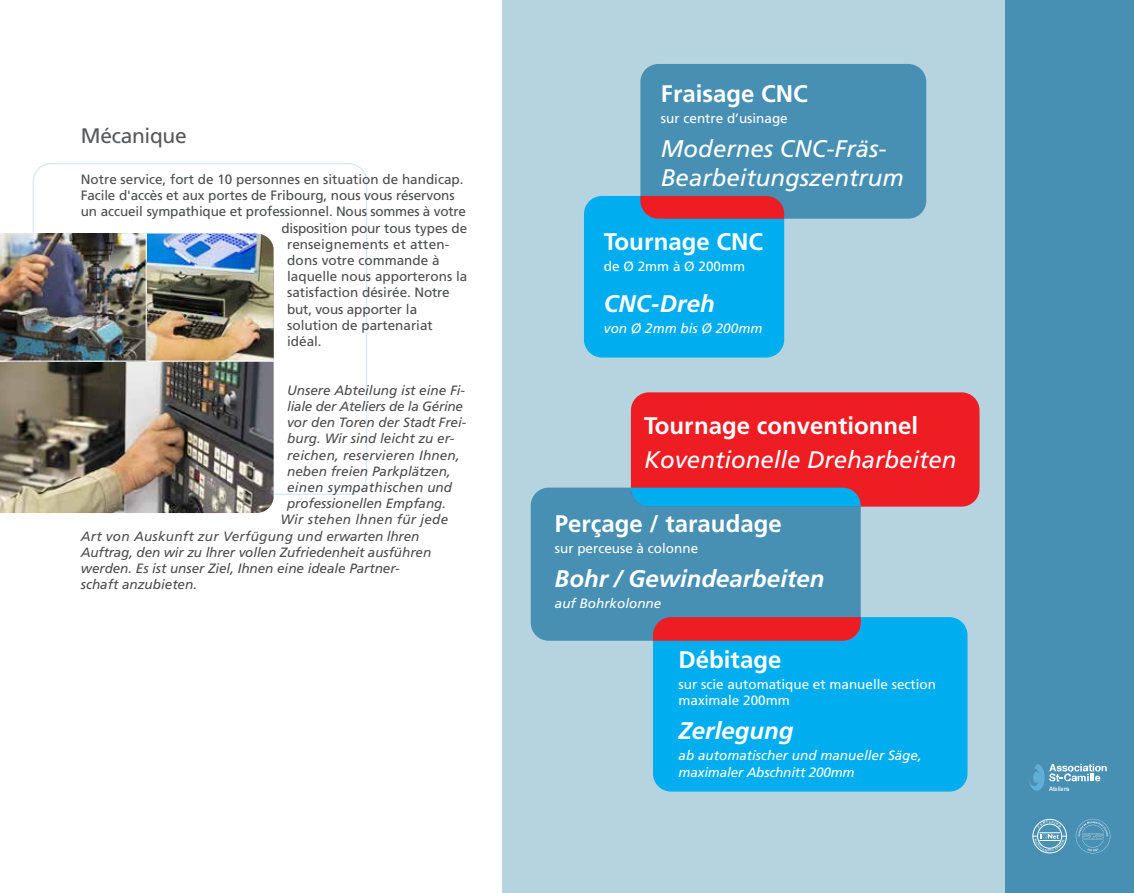
<style>
.page{position:relative;width:1134px;height:893px;background:#fff}
.page>*{position:absolute;margin:0;border:0;box-sizing:border-box;transform-origin:0 0}
.t1{font:700 24px "Frutiger";color:#fff}
.t2{font:italic 24px/28.8px "Frutiger";color:#fff}
.t3{font:italic 700 24px "Frutiger";color:#fff}
.t4{font:21px "Frutiger";letter-spacing:-.015em;color:#57585a}
.t5{font:13.5px "Frutiger";color:#4b4c4d}
.t6{font:italic 13.5px "Frutiger";color:#4b4c4d}
.t7{font:13.5px/16.2px "Frutiger";color:#fff}
.t8{font:italic 13.5px/16.2px "Frutiger";color:#fff}
.t9{font:italic 13.5px "Frutiger";letter-spacing:.02em;color:#4b4c4d}
.t10{font:italic 13.5px "Frutiger";letter-spacing:-.02em;color:#4b4c4d}
.t11{font:500 6.15px "Helvetica Neue";letter-spacing:-.025em;color:#fff}
</style>
<div class="page">
<div style="left:502px;top:0;width:503px;height:893px;background:#b6d3e0"></div>
<div style="left:1005px;top:0;width:128px;height:893px;background:#4890b3"></div>
<div style="left:1032px;top:819px;width:34px;height:34px;border:1px solid #fff;border-radius:50%"></div>
<svg style="left:1075px;top:819px;width:35px;height:34px"></svg>
<svg style="left:1029px;top:764px;width:77px;height:27px"></svg>
<div style="left:530px;top:488px;width:330px;height:153px;background:#4890b3;border-radius:18px"></div>
<div style="left:653px;top:617px;width:314px;height:175px;background:#00aeef"></div>
<div style="left:640px;top:64px;width:286px;height:155px;background:#4890b3;border-radius:18px"></div>
<svg style="left:584px;top:196px;width:200px;height:162px;background:#18a0db"></svg>
<svg style="left:653px;top:617px;width:207px;height:24px;background:#e5222a"></svg>
<svg style="left:631px;top:392px;width:348px;height:115px;background:#d32e3a"></svg>
<div style="left:33px;top:163px;width:334px;height:332px;border:2px solid #4890b3;border-radius:18px"></div>
<img style="left:0;top:270px;width:274px;height:243px">
<img style="left:0;top:233px;width:273px;height:128px">
<hr style="left:0;top:361px;width:277px;height:1px;background:#fff">
<hr style="left:146px;top:222px;width:1px;height:139px;background:#fff">
<svg style="left:1032px;top:821px;width:34px;height:30px"></svg>
<h2 class="t4" style="left:81px;top:123px;width:107px">Mécanique</h2>
<p class="t5" style="left:81px;top:171px;width:384px">Notre service, fort de 10 personnes en situation de handicap.</p>
<p class="t5" style="left:81px;top:188px;width:375px">Facile d'accès et aux portes de Fribourg, nous vous réservons</p>
<p class="t5" style="left:81px;top:204px;width:387px">un accueil sympathique et professionnel. Nous sommes à votre</p>
<p class="t5" style="left:281px;top:220px;width:187px">disposition pour tous types de</p>
<p class="t5" style="left:287px;top:236px;width:164px">renseignements et atten-</p>
<p class="t5" style="left:287px;top:252px;width:154px">dons votre commande à</p>
<p class="t5" style="left:287px;top:269px;width:182px">laquelle nous apporterons la</p>
<p class="t5" style="left:287px;top:285px;width:164px">satisfaction désirée. Notre</p>
<p class="t5" style="left:287px;top:301px;width:132px">but, vous apporter la</p>
<p class="t5" style="left:287px;top:317px;width:147px">solution de partenariat</p>
<p class="t5" style="left:287px;top:333px;width:36px">idéal.</p>
<p class="t6" style="left:287px;top:382px;width:179px">Unsere Abteilung ist eine Fi-</p>
<p class="t10" style="left:287px;top:398px;width:177px">liale der Ateliers de la Gérine</p>
<p class="t6" style="left:287px;top:415px;width:181px">vor den Toren der Stadt Frei-</p>
<p class="t6" style="left:287px;top:431px;width:169px">burg. Wir sind leicht zu er-</p>
<p class="t6" style="left:287px;top:447px;width:174px">reichen, reservieren Ihnen,</p>
<p class="t6" style="left:287px;top:463px;width:165px">neben freien Parkplätzen,</p>
<p class="t9" style="left:287px;top:479px;width:166px">einen sympathischen und</p>
<p class="t6" style="left:287px;top:496px;width:160px">professionellen Empfang.</p>
<p class="t9" style="left:280px;top:512px;width:169px">Wir stehen lhnen für jede</p>
<p class="t9" style="left:81px;top:528px;width:340px">Art von Auskunft zur Verfügung und erwarten lhren</p>
<p class="t6" style="left:81px;top:544px;width:352px">Auftrag, den wir zu lhrer vollen Zufriedenheit ausführen</p>
<p class="t6" style="left:81px;top:560px;width:320px">werden. Es ist unser Ziel, Ihnen eine ideale Partner-</p>
<p class="t6" style="left:81px;top:577px;width:118px">schaft anzubieten.</p>
<h1 class="t1" style="left:661px;top:79px;width:148px">Fraisage CNC</h1>
<p class="t7" style="left:661px;top:110px;width:128px">sur centre d’usinage</p>
<h1 class="t2" style="left:661px;top:134px;width:244px">Modernes CNC-Fräs-<br>Bearbeitungszentrum</h1>
<h1 class="t1" style="left:604px;top:227px;width:161px">Tournage CNC</h1>
<p class="t7" style="left:604px;top:258px;width:143px">de Ø 2mm à Ø 200mm</p>
<h1 class="t3" style="left:604px;top:290px;width:112px">CNC-Dreh</h1>
<p class="t8" style="left:604px;top:320px;width:160px">von Ø 2mm bis Ø 200mm</p>
<h1 class="t1" style="left:644px;top:412px;width:275px">Tournage conventionnel</h1>
<h1 class="t2" style="left:644px;top:445px;width:314px">Koventionelle Dreharbeiten</h1>
<h1 class="t1" style="left:555px;top:510px;width:228px">Perçage / taraudage</h1>
<p class="t7" style="left:555px;top:540px;width:145px">sur perceuse à colonne</p>
<h1 class="t3" style="left:555px;top:565px;width:271px">Bohr / Gewindearbeiten</h1>
<p class="t8" style="left:555px;top:595px;width:108px">auf Bohrkolonne</p>
<h1 class="t1" style="left:678px;top:645px;width:104px">Débitage</h1>
<p class="t7" style="left:678px;top:676px;width:259px">sur scie automatique et manuelle section maximale 200mm</p>
<h1 class="t3" style="left:678px;top:717px;width:116px">Zerlegung</h1>
<p class="t8" style="left:678px;top:747px;width:245px">ab automatischer und manueller Säge, maximaler Abschnitt 200mm</p>
<p class="t11" style="left:1049px;top:783px;width:22px">Ateliers</p>
</div>
